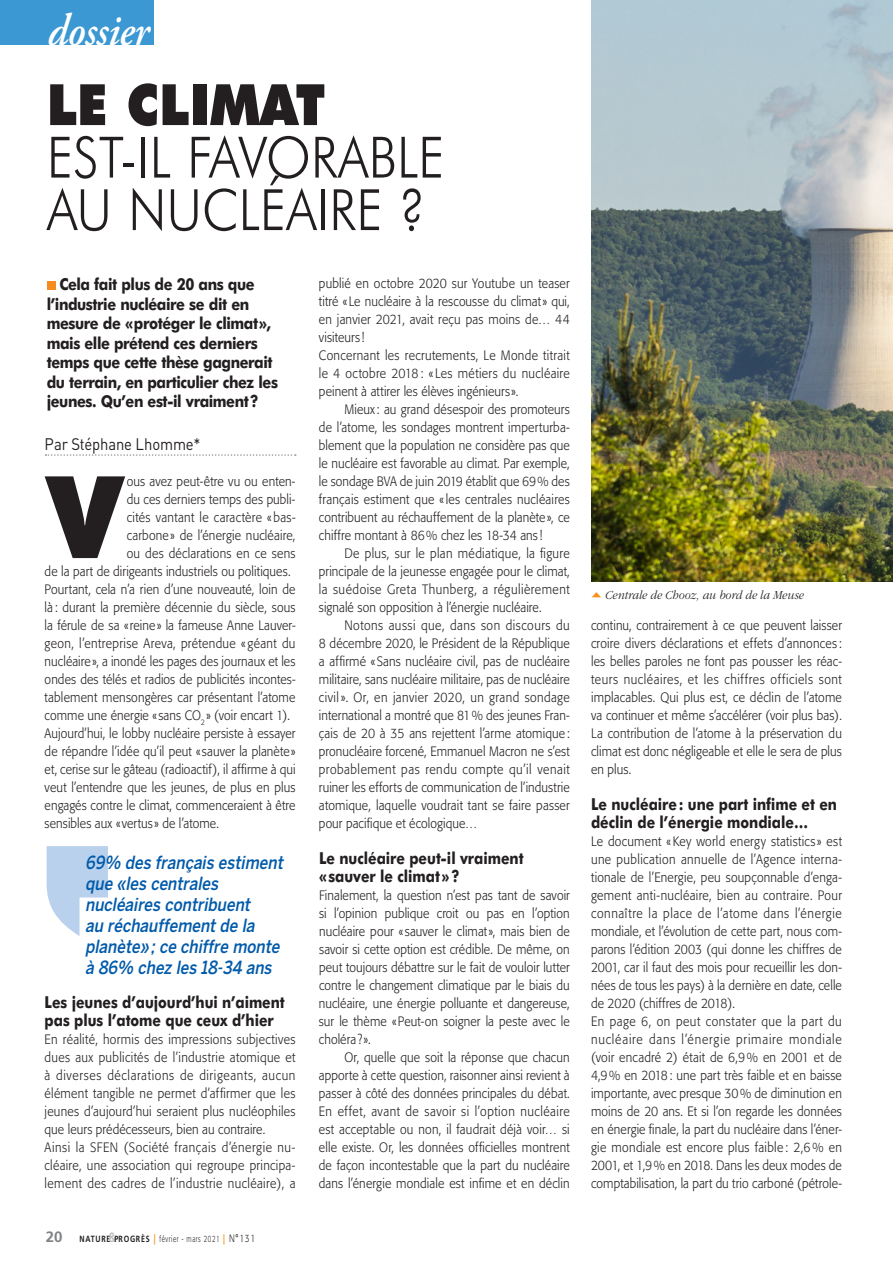
<style>
.page{position:relative;width:893px;height:1263px;background:#fff}
.page>*{position:absolute;margin:0;border:0;box-sizing:border-box;transform-origin:0 0}
.t1{font:900 114.15px "Futura BT";color:#231f20;scale:.9 1}
.t2{font:300 57px/52.5px "Futura BT";color:#231f20;scale:.9 1}
.t3{font:900 57px "Futura BT";color:#231f20;scale:.9 1}
.t4{font:italic 600 45.3px "Adobe Garamond Pro";letter-spacing:-.01em;color:#fff;scale:.9 1}
.t5{font:italic 500 18px/21px "Benton Sans";color:#015aaa;scale:.85 1}
.t6{font:700 16.5px/19.5px "Futura BT";letter-spacing:-.03em;color:#231f20;scale:.88 1}
.t7{font:700 16.5px/18px "Futura BT";color:#231f20;scale:.85 1}
.t8{font:16.5px "DIN Pro";letter-spacing:-.01em;color:#231f20;scale:.9 1}
.t9{font:300 13.5px/18px "Formata";letter-spacing:.015em;color:#231f20;text-align:justify;scale:.9 1}
.t10{font:italic 300 12.75px "Garamond";letter-spacing:.005em;color:#231f20;scale:.9 1}
.t11{font:300 9px "Formata";letter-spacing:.1em;color:#231f20;scale:.68 1}
.s1{font-family:"Frutiger";font-weight:700;font-size:15px;color:#808285}
.s2{font-family:"Frutiger";font-weight:700}
.s3{font-family:"Frutiger";font-weight:700;font-size:13.5px;color:#bcbdc0}
.s4{font-family:"Frutiger";font-weight:700;font-size:10.5px;color:#f7931d}
.s5{font-size:10.5px}
.s6{font-family:"Newspaper Pi BT";font-weight:400;font-style:normal;font-size:12px;color:#f7931d}
</style>
<div class="page">
<div style="left:0;top:0;width:153px;height:45px;background:#3b98d3"></div>
<img style="left:591px;top:0;width:302px;height:581px">
<div style="left:47px;top:282px;width:8px;height:8px;background:#f68b1f"></div>
<svg style="left:47px;top:846px;width:61px;height:90px"></svg>
<svg style="left:45px;top:454px;width:251px;height:2px"></svg>
<h3 class="t4" style="left:48px;top:4px;width:114px">dossier</h3>
<h2 class="t3" style="left:47px;top:70px;width:311px">LE CLIMAT</h2>
<h2 class="t2" style="left:47px;top:131px;width:443px">EST-IL FAVORABLE<br>AU NUCLÉAIRE ?</h2>
<p class="t6" style="left:47px;top:274px;width:264px;text-indent:13px">Cela fait plus de 20 ans que l’industrie nucléaire se dit en mesure de «protéger le climat», mais elle prétend ces derniers temps que cette thèse gagnerait du terrain, en particulier chez les jeunes. Qu’en est-il vraiment?</p>
<p class="t8" style="left:45px;top:433px;width:175px">Par Stéphane Lhomme*</p>
<h1 class="t1" style="left:48px;top:448px;width:83px">V</h1>
<p class="t9" style="left:127px;top:472px;width:189px">ous avez peut-être vu ou enten-</p>
<p class="t9" style="left:127px;top:490px;width:189px">du ces derniers temps des publi-</p>
<p class="t9" style="left:127px;top:508px;width:189px">cités vantant le caractère « bas-</p>
<p class="t9" style="left:127px;top:526px;width:189px">carbone » de l’énergie nucléaire,</p>
<p class="t9" style="left:127px;top:544px;width:189px">ou des déclarations en ce sens</p>
<p class="t9" style="left:45px;top:562px;width:275px">de la part de dirigeants industriels ou politiques.</p>
<p class="t9" style="left:45px;top:580px;width:280px">Pourtant, cela n’a rien d’une nouveauté, loin de</p>
<p class="t9" style="left:45px;top:598px;width:280px">là : durant la première décennie du siècle, sous</p>
<p class="t9" style="left:45px;top:616px;width:280px">la férule de sa «reine» la fameuse Anne Lauver-</p>
<p class="t9" style="left:45px;top:634px;width:280px">geon, l’entreprise Areva, prétendue « géant du</p>
<p class="t9" style="left:45px;top:652px;width:280px">nucléaire», a inondé les pages des journaux et les</p>
<p class="t9" style="left:45px;top:670px;width:280px">ondes des télés et radios de publicités incontes-</p>
<p class="t9" style="left:45px;top:688px;width:280px">tablement mensongères car présentant l’atome</p>
<p class="t9" style="left:45px;top:706px;width:274px">comme une énergie « sans CO<sub>2</sub> » (voir encart 1).</p>
<p class="t9" style="left:45px;top:724px;width:280px">Aujourd’hui, le lobby nucléaire persiste à essayer</p>
<p class="t9" style="left:45px;top:742px;width:280px">de répandre l’idée qu’il peut « sauver la planète»</p>
<p class="t9" style="left:45px;top:760px;width:280px">et, cerise sur le gâteau (radioactif), il affirme à qui</p>
<p class="t9" style="left:45px;top:778px;width:280px">veut l’entendre que les jeunes, de plus en plus</p>
<p class="t9" style="left:45px;top:796px;width:280px">engagés contre le climat, commenceraient à être</p>
<p class="t9" style="left:45px;top:814px;width:195px">sensibles aux « vertus » de l’atome.</p>
<h3 class="t5" style="left:85px;top:851px;width:238px">69% des français estiment que «les centrales nucléaires contribuent<br>au réchauffementde la planète»;ce chiffre monte à 86% chez les 18-34 ans</h3>
<p class="t7" style="left:45px;top:993px;width:284px">Les jeunes d’aujourd’hui n’aiment pas plus l’atome que ceux d’hier</p>
<p class="t9" style="left:45px;top:1030px;width:280px;text-align:left">En réalité, hormis des impressions subjectives dues aux publicités de l’industrie atomique et à diverses déclarations de dirigeants, aucun élément tangible ne permet d’affirmer que les jeunes d’aujourd’hui seraient plus nucléophiles que leurs prédécesseurs, bien au contraire.<br>Ainsi la SFEN (Société français d’énergie nu&shy;cléaire, une association qui regroupe principa&shy;lement des cadres de l’industrie nucléaire), a</p>
<p class="t11" style="left:46px;top:1233px;width:310px"><span class="s1">20</span> <span class="s2">NATURE</span><span class="s3">&amp;</span><span class="s2">PROGRÈS</span> <span class="s4">|</span> février - mars 2021 <span class="s4">|</span> <span class="s5">N°131</span></p>
<p class="t9" style="left:319px;top:274px;width:280px;text-align:left">publié en octobre 2020 sur Youtube un teaser titré « Le nucléaire à la rescousse du climat» qui, en janvier 2021, avait reçu pas moins de… 44 visiteurs !<br>Concernant les recrutements, Le Monde titrait le 4 octobre 2018 : « Les métiers du nucléaire peinent à attirer les élèves ingénieurs ».</p>
<p class="t9" style="left:319px;top:400px;width:280px;text-indent:26px">Mieux: au grand désespoir des promoteurs de l’atome, les sondages montrent imperturba&shy;blement que la population ne considère pas que le nucléaire est favorable au climat. Par exemple, le sondage BVA de juin 2019 établit que 69% des français estiment que «les centrales nucléaires contribuent au réchauffement de la planète», ce chiffre montant à 86% chez les 18-34 ans !</p>
<p class="t9" style="left:319px;top:544px;width:280px;text-indent:26px">De plus, sur le plan médiatique, la figure principale de la jeunesse engagée pour le climat, la suédoise Greta Thunberg, a régulièrement signalé son opposition à l’énergie nucléaire.</p>
<p class="t9" style="left:319px;top:616px;width:280px;text-indent:26px">Notons aussi que, dans son discours du 8 décembre 2020, le Président de la République a affirmé « Sans nucléaire civil, pas de nucléaire militaire, sans nucléaire militaire, pas de nucléaire civil ». Or, en janvier 2020, un grand sondage international a montré que 81% des jeunes Fran&shy;çais de 20 à 35 ans rejettent l’arme atomique : pronucléaire forcené, Emmanuel Macron ne s’est probablement pas rendu compte qu’il venait ruiner les efforts de communication de l’industrie atomique, laquelle voudrait tant se faire passer pour pacifique et écologique…</p>
<p class="t7" style="left:319px;top:849px;width:242px">Le nucléaire peut-il vraiment «sauver le climat»?</p>
<p class="t9" style="left:319px;top:886px;width:280px">Finalement, la question n’est pas tant de savoir si l’opinion publique croit ou pas en l’option nucléaire pour « sauver le climat», mais bien de savoir si cette option est crédible. De même, on peut toujours débattre sur le fait de vouloir lutter contre le changement climatique par le biais du nucléaire, une énergie polluante et dangereuse, sur le thème «Peut-on soigner la peste avec le choléra ?».</p>
<p class="t9" style="left:319px;top:1048px;width:280px;text-indent:26px">Or, quelle que soit la réponse que chacun apporte à cette question, raisonner ainsi revient à passer à côté des données principales du débat.<br>En effet, avant de savoir si l’option nucléaire est acceptable ou non, il faudrait déjà voir… si elle existe. Or, les données officielles montrent de façon incontestable que la part du nucléaire dans l’énergie mondiale est infime et en déclin</p>
<p class="t10" style="left:591px;top:588px;width:238px"><span class="s6">z</span> Centrale de Chooz, au bord de la Meuse</p>
<p class="t9" style="left:591px;top:616px;width:280px">continu, contrairement à ce que peuvent laisser croire divers déclarations et effets d’annonces : les belles paroles ne font pas pousser les réac&shy;teurs nucléaires, et les chiffres officiels sont implacables. Qui plus est, ce déclin de l’atome va continuer et même s’accélérer (voir plus bas).<br>La contribution de l’atome à la préservation du climat est donc négligeable et elle le sera de plus en plus.</p>
<p class="t7" style="left:591px;top:795px;width:291px">Le nucléaire: une part infime et en déclin de l’énergie mondiale…</p>
<p class="t9" style="left:591px;top:832px;width:280px;text-align:left">Le document « Key world energy statistics » est une publication annuelle de l’Agence interna&shy;tionale de l’Energie, peu soupçonnable d’enga&shy;gement anti-nucléaire, bien au contraire. Pour connaître la place de l’atome dans l’énergie mondiale, et l’évolution de cette part, nous com&shy;parons l’édition 2003 (qui donne les chiffres de 2001, car il faut des mois pour recueillir les don&shy;nées de tous les pays) à la dernière en date, celle de 2020 (chiffres de 2018).<br>En page 6, on peut constater que la part du nucléaire dans l’énergie primaire mondiale (voir encadré 2) était de 6,9% en 2001 et de 4,9% en 2018: une part très faible et en baisse importante, avec presque 30% de diminution en moins de 20 ans. Et si l’on regarde les données en énergie finale, la part du nucléaire dans l’éner&shy;gie mondiale est encore plus faible : 2,6 % en 2001, et 1,9% en 2018. Dans les deux modes de comptabilisation, la part du trio carboné (pétrole-</p>
</div>
